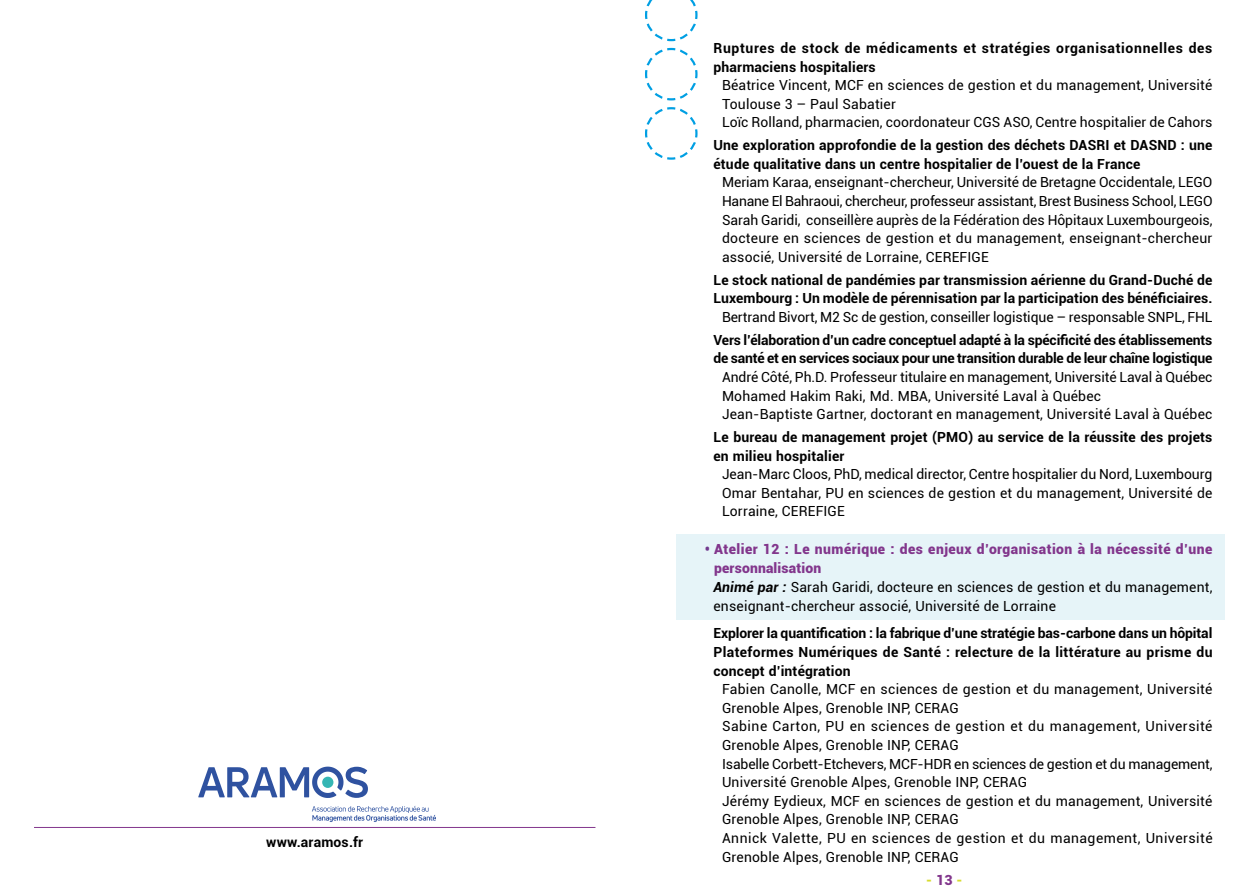
<style>
.page{position:relative;width:1259px;height:893px;background:#fff}
.page>*{position:absolute;margin:0;border:0;box-sizing:border-box;transform-origin:0 0}
.t1{font:13.95px/18.6px "Roboto";letter-spacing:.01em;color:#000}
.t2{font:700 13.95px/18.6px "Roboto";letter-spacing:.01em;color:#000}
.t3{font:700 13.95px/18.6px "Roboto";letter-spacing:-.015em;color:#000}
.t4{font:700 13.95px/18.6px "Roboto";letter-spacing:.045em;color:#000}
.t5{font:900 13.95px "Roboto";color:#d7db2d}
.s1{font-weight:900;color:#72398e}
.s2{font-weight:900;color:#82368c}
.s3{font-weight:700;font-style:italic}
.s4{color:#82368c}
</style>
<div class="page">
<div style="left:676px;top:534px;width:549px;height:85px;background:#e6f4f8"></div>
<svg style="left:312px;top:806px;width:124px;height:16px"></svg>
<svg style="left:198px;top:767px;width:170px;height:31px"></svg>
<hr style="left:34px;top:827px;width:561px;height:1px;background:#82368c">
<svg style="left:645px;top:0;width:53px;height:160px"></svg>
<p class="t2" style="left:266px;top:832px;width:98px">www.aramos.fr</p>
<p class="t4" style="left:713px;top:38px;width:500px">Ruptures de stock de médicaments et stratégies organisationnelles des pharmaciens hospitaliers</p>
<p class="t1" style="left:722px;top:75px;width:492px">Béatrice Vincent, MCF en sciences de gestion et du management, Université<br>Toulouse 3 – Paul Sabatier<br>Loïc Rolland, pharmacien, coordonateur CGS ASO, Centre hospitalier de Cahors</p>
<p class="t2" style="left:713px;top:135px;width:500px">Une exploration approfondie de la gestion des déchets DASRI et DASND : une étude qualitative dans un centre hospitalier de l’ouest de la France</p>
<p class="t1" style="left:722px;top:173px;width:492px;text-align:justify">Meriam Karaa, enseignant-chercheur, Université de Bretagne Occidentale, LEGO Hanane El Bahraoui, chercheur, professeur assistant, Brest Business School, LEGO Sarah Garidi, conseillère auprès de la Fédération des Hôpitaux Luxembourgeois, docteure en sciences de gestion et du management, enseignant-chercheur associé, Université de Lorraine, CEREFIGE</p>
<p class="t2" style="left:713px;top:270px;width:500px">Le stock national de pandémies par transmission aérienne du Grand-Duché de<br>Luxembourg : Un modèle de pérennisation par la participation des bénéficiaires.</p>
<p class="t1" style="left:722px;top:307px;width:492px">Bertrand Bivort, M2 Sc de gestion, conseiller logistique – responsable SNPL, FHL</p>
<p class="t3" style="left:713px;top:330px;width:500px">Vers l’élaboration d’un cadre conceptuel adapté à la spécificité des établissements de santé et en services sociaux pour une transition durable de leur chaîne logistique</p>
<p class="t1" style="left:722px;top:367px;width:492px">André Côté, Ph.D. Professeur titulaire en management, Université Laval à Québec<br>Mohamed Hakim Raki, Md. MBA, Université Laval à Québec<br>Jean-Baptiste Gartner, doctorant en management, Université Laval à Québec</p>
<p class="t2" style="left:713px;top:427px;width:500px">Le bureau de management projet (PMO) au service de la réussite des projets en milieu hospitalier</p>
<p class="t1" style="left:722px;top:464px;width:492px;text-align:justify">Jean-Marc Cloos, PhD, medical director, Centre hospitalier du Nord, Luxembourg Omar Bentahar, PU en sciences de gestion et du management, Université de Lorraine, CEREFIGE</p>
<p class="t1" style="left:713px;top:539px;width:500px;line-height:19px;text-indent:-9px"><span class="s1">•</span> <span class="s2">Atelier 12 : Le numérique : des enjeux d’organisation à la nécessité d’une personnalisation<br></span><span class="s3">Animé par :</span> Sarah Garidi, docteure en sciences de gestion et du management, enseignant-chercheur associé, Université de Lorraine</p>
<p class="t2" style="left:713px;top:623px;width:500px;text-align:justify">Explorer la quantification : la fabrique d’une stratégie bas-carbone dans un hôpital Plateformes Numériques de Santé : relecture de la littérature au prisme du concept d’intégration</p>
<p class="t1" style="left:722px;top:679px;width:492px">Fabien Canolle, MCF en sciences de gestion et du management, Université Grenoble Alpes, Grenoble INP, CERAG<br>Sabine Carton, PU en sciences de gestion et du management, Université Grenoble Alpes, Grenoble INP, CERAG<br>Isabelle Corbett-Etchevers, MCF-HDR en sciences de gestion et du management, Université Grenoble Alpes, Grenoble INP, CERAG<br>Jérémy Eydieux, MCF en sciences de gestion et du management, Université Grenoble Alpes, Grenoble INP, CERAG<br>Annick Valette, PU en sciences de gestion et du management, Université Grenoble Alpes, Grenoble INP, CERAG</p>
<p class="t5" style="left:926px;top:870px;width:38px">- <span class="s4">13</span> -</p>
</div>
